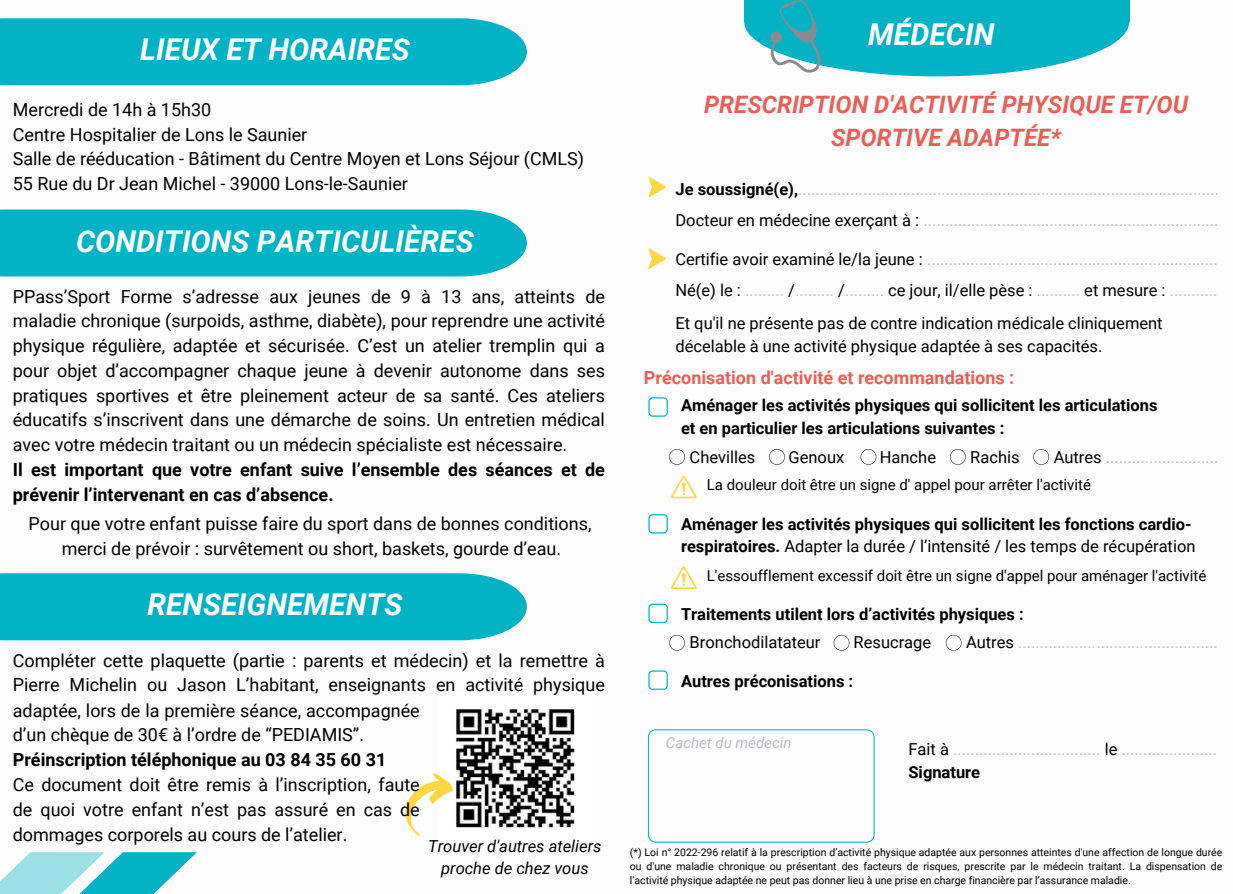
<style>
.page{position:relative;width:1233px;height:894px;background:#fff}
.page>*{position:absolute;margin:0;border:0;box-sizing:border-box;transform-origin:0 0}
.t1{font:italic 700 30px "Roboto";color:#fdfdfd}
.t2{font:italic 700 24px/32.7px "Roboto";color:#eb5e57;text-align:center}
.t3{font:18px/24.8px "Roboto";color:#000}
.t4{font:700 18px "Roboto";color:#eb5e57}
.t5{font:16.5px/31px "Roboto";color:#babcc1}
.t6{font:700 16.5px/22.5px "Roboto";color:#000}
.t7{font:16.5px/22.8px "Roboto";color:#000}
.t8{font:italic 16.5px/22.5px "Roboto";color:#000;text-align:center}
.t9{font:15px "Roboto";color:#000}
.t10{font:italic 15px "Roboto";color:#babcc1}
.t11{font:10.5px/14px "Roboto";color:#000;text-align:justify}
.s1{font-weight:700}
.s2{font-weight:700;color:#000}
.s3{color:#000}
.s4{font-weight:400}
</style>
<div class="page">
<svg style="left:0;top:852px;width:50px;height:41px;fill:#9be0e6"></svg>
<svg style="left:50px;top:852px;width:147px;height:41px"></svg>
<div style="left:0;top:18px;width:527px;height:67px;background:#01b3c4"></div>
<div style="left:0;top:209px;width:527px;height:67px;background:#01b3c4"></div>
<img style="left:456px;top:709px;width:119px;height:119px">
<div style="left:0;top:573px;width:527px;height:67px;background:#01b3c4"></div>
<svg style="left:405px;top:772px;width:48px;height:64px"></svg>
<svg style="left:744px;top:0;width:385px;height:76px;background:#29bcca"></svg>
<svg style="left:648px;top:177px;width:18px;height:20px"></svg>
<svg style="left:648px;top:248px;width:18px;height:21px"></svg>
<svg style="left:671px;top:475px;width:26px;height:23px"></svg>
<svg style="left:669px;top:449px;width:16px;height:15px"></svg>
<svg style="left:769px;top:449px;width:16px;height:15px"></svg>
<svg style="left:861px;top:449px;width:15px;height:15px"></svg>
<svg style="left:950px;top:449px;width:16px;height:15px"></svg>
<svg style="left:1033px;top:449px;width:16px;height:15px"></svg>
<svg style="left:648px;top:397px;width:20px;height:19px"></svg>
<svg style="left:648px;top:514px;width:20px;height:19px"></svg>
<svg style="left:671px;top:566px;width:26px;height:22px"></svg>
<svg style="left:648px;top:670px;width:20px;height:19px"></svg>
<svg style="left:648px;top:729px;width:227px;height:113px"></svg>
<svg style="left:648px;top:603px;width:20px;height:19px"></svg>
<svg style="left:669px;top:634px;width:16px;height:16px"></svg>
<svg style="left:834px;top:634px;width:15px;height:16px"></svg>
<svg style="left:946px;top:634px;width:16px;height:16px"></svg>
<h1 class="t1" style="left:140px;top:32px;width:271px">LIEUX ET HORAIRES</h1>
<h4 class="t3" style="left:13px;top:97px;width:573px">Mercredi de 14h à 15h30<br>Centre Hospitalier de Lons le Saunier<br>Salle de rééducation - Bâtiment du Centre Moyen et Lons Séjour (CMLS)<br>55 Rue du Dr Jean Michel - 39000 Lons-le-Saunier</h4>
<h4 class="t1" style="left:76px;top:224px;width:399px">CONDITIONS PARTICULIÈRES</h4>
<h1 class="t3" style="left:13px;top:284px;width:594px">PPass’Sport Forme s’adresse aux jeunes de 9 à 13 ans, atteints de maladie chronique (surpoids, asthme, diabète), pour reprendre une activité physique régulière, adaptée et sécurisée. C’est un atelier tremplin qui a pour objet d’accompagner chaque jeune à devenir autonome dans ses pratiques sportives et être pleinement acteur de sa santé. Ces ateliers éducatifs s’inscrivent dans une démarche de soins. Un entretien médical avec votre médecin traitant ou un médecin spécialiste est nécessaire.<br><span class="s1">Il est important que votre enfant suive l’ensemble des séances et de prévenir l’intervenant en cas d’absence.</span></h1>
<p class="t3" style="left:29px;top:511px;width:564px;text-align:center">Pour que votre enfant puisse faire du sport dans de bonnes conditions, merci de prévoir : survêtement ou short, baskets, gourde d’eau.</p>
<h4 class="t1" style="left:147px;top:587px;width:257px">RENSEIGNEMENTS</h4>
<p class="t3" style="left:13px;top:648px;width:594px">Compléter cette plaquette (partie : parents et médecin) et la remettre à<br>Pierre Michelin ou Jason L’habitant, enseignants en activité physique</p>
<h4 class="t3" style="left:13px;top:698px;width:408px">adaptée, lors de la première séance, accompagnée d’un chèque de 30€ à l’ordre de “PEDIAMIS”.<br><span class="s1">Préinscription téléphonique au 03 84 35 60 31<br></span>Ce document doit être remis à l’inscription, faute de quoi votre enfant n’est pas assuré en cas de dommages corporels au cours de l’atelier.</h4>
<h1 class="t8" style="left:428px;top:834px;width:175px">Trouver d'autres ateliers proche de chez vous</h1>
<p class="t1" style="left:868px;top:17px;width:128px">MÉDECIN</p>
<h4 class="t2" style="left:704px;top:89px;width:486px">PRESCRIPTION D'ACTIVITÉ PHYSIQUE ET/OU<br>SPORTIVE ADAPTÉE*</h4>
<p class="t5" style="left:675px;top:173px;width:545px"><span class="s2">Je soussigné(e),</span>.................................................................................................<br><span class="s3">Docteur en médecine exerçant à :</span> ....................................................................</p>
<h4 class="t5" style="left:675px;top:244px;width:544px"><span class="s3">Certifie avoir examiné le/la jeune :</span> ...................................................................<br><span class="s3">Né(e) le :</span> ......... <span class="s3">/</span>......... <span class="s3">/</span>......... <span class="s3">ce jour, il/elle pèse :</span> .......... <span class="s3">et mesure :</span> ...........</h4>
<p class="t7" style="left:675px;top:312px;width:489px">Et qu'il ne présente pas de contre indication médicale cliniquement décelable à une activité physique adaptée à ses capacités.</p>
<h1 class="t4" style="left:644px;top:367px;width:372px">Préconisation d'activité et recommandations :</h1>
<h4 class="t6" style="left:681px;top:394px;width:478px">Aménager les activités physiques qui sollicitent les articulations et en particulier les articulations suivantes :</h4>
<h2 class="t7" style="left:690px;top:445px;width:67px">Chevilles</h2>
<p class="t7" style="left:789px;top:445px;width:57px">Genoux</p>
<p class="t7" style="left:880px;top:445px;width:58px">Hanche</p>
<h4 class="t7" style="left:970px;top:445px;width:51px">Rachis</h4>
<h4 class="t5" style="left:1054px;top:441px;width:166px"><span class="s3">Autres</span> ..........................</h4>
<h3 class="t9" style="left:707px;top:476px;width:386px">La douleur doit être un signe d' appel pour arrêter l'activité</h3>
<p class="t6" style="left:681px;top:512px;width:516px">Aménager les activités physiques qui sollicitent les fonctions cardio&shy;respiratoires. <span class="s4">Adapter la durée / l’intensité / les temps de récupération</span></p>
<h3 class="t9" style="left:707px;top:567px;width:501px">L'essoufflement excessif doit être un signe d'appel pour aménager l'activité</h3>
<h4 class="t6" style="left:681px;top:603px;width:344px">Traitements utilent lors d’activités physiques :</h4>
<p class="t7" style="left:690px;top:631px;width:132px">Bronchodilatateur</p>
<h4 class="t7" style="left:854px;top:631px;width:79px">Resucrage</h4>
<p class="t5" style="left:966px;top:627px;width:253px"><span class="s3">Autres</span> ..............................................</p>
<p class="t6" style="left:681px;top:670px;width:174px">Autres préconisations :</p>
<h4 class="t10" style="left:666px;top:734px;width:127px">Cachet du médecin</h4>
<p class="t5" style="left:908px;top:738px;width:310px;line-height:22.5px"><span class="s3">Fait à</span> .................................. <span class="s3">le</span> ......................<br><span class="s2">Signature</span></p>
<h4 class="t11" style="left:630px;top:845px;width:594px">(*) Loi n° 2022-296 relatif à la prescription d’activité physique adaptée aux personnes atteintes d'une affection de longue durée ou d'une maladie chronique ou présentant des facteurs de risques, prescrite par le médecin traitant. La dispensation de l’activité physique adaptée ne peut pas donner lieu à une prise en charge financière par l’assurance maladie.</h4>
</div>
